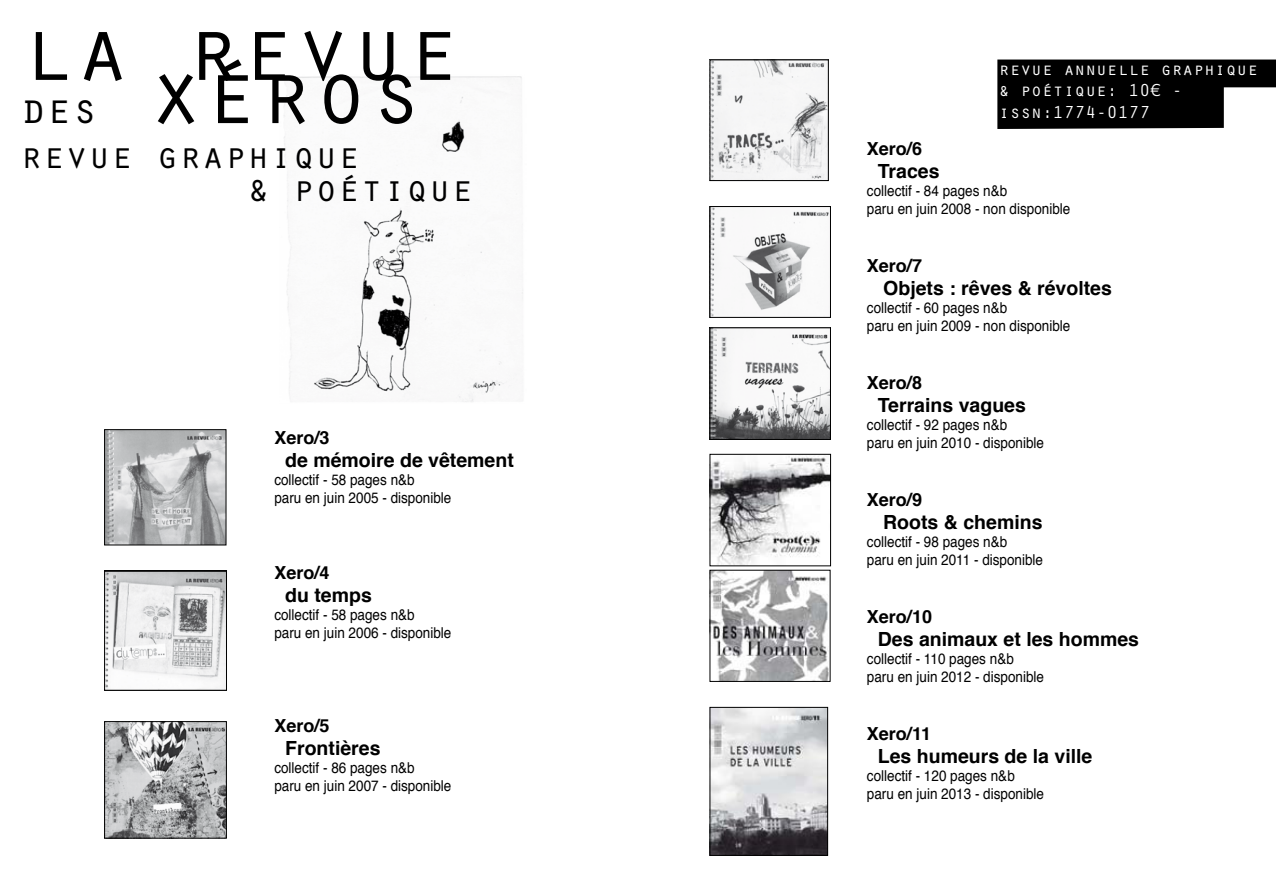
<style>
.page{position:relative;width:1276px;height:893px;background:#fff}
.page>*{position:absolute;margin:0;border:0;box-sizing:border-box;transform-origin:0 0}
.t1{font:91.8px "Orator Std";color:#000}
.t2{font:37.8px/32.4px "Orator Std";color:#000}
.t3{font:700 19.5px "Helvetica";color:#000}
.t4{font:700 18px "Helvetica";color:#000}
.t5{font:18px/21.6px "Orator Std";color:#fff}
.t6{font:15px/18px "Helvetica";color:#000;scale:.9 1}
.s1{font-size:43.2px}
</style>
<div class="page">
<img style="left:106px;top:431px;width:118px;height:112px">
<div style="left:104px;top:429px;width:122px;height:116px;border:1px solid #000"></div>
<svg style="left:106px;top:573px;width:119px;height:116px"></svg>
<div style="left:104px;top:571px;width:123px;height:120px;border:1px solid #000"></div>
<img style="left:106px;top:723px;width:119px;height:113px">
<div style="left:104px;top:721px;width:123px;height:117px;border:1px solid #000"></div>
<img style="left:283px;top:76px;width:240px;height:326px">
<svg style="left:997px;top:60px;width:279px;height:69px;background:#1e1e1e"></svg>
<svg style="left:711px;top:62px;width:115px;height:117px"></svg>
<svg style="left:711px;top:208px;width:118px;height:108px"></svg>
<div style="left:709px;top:206px;width:122px;height:112px;border:1px solid #000"></div>
<svg style="left:711px;top:329px;width:118px;height:109px"></svg>
<div style="left:709px;top:327px;width:122px;height:113px;border:1px solid #000"></div>
<svg style="left:711px;top:456px;width:118px;height:108px"></svg>
<div style="left:709px;top:454px;width:122px;height:112px;border:1px solid #000"></div>
<img style="left:711px;top:572px;width:117px;height:108px">
<div style="left:709px;top:570px;width:121px;height:112px;border:1px solid #000"></div>
<img style="left:711px;top:709px;width:115px;height:145px">
<div style="left:709px;top:707px;width:119px;height:149px;border:1px solid #000"></div>
<h1 class="t1" style="left:20px;top:-16px;width:442px">la revue</h1>
<h1 class="t1" style="left:20px;top:27px;width:405px"><span class="s1">des</span> xéros</h1>
<h2 class="t2" style="left:247px;top:138px;width:228px;text-indent:-227px">revue graphique<br>&amp; poétique</h2>
<p class="t4" style="left:274px;top:423px;width:57px">Xero/3</p>
<h3 class="t3" style="left:285px;top:445px;width:230px">de mémoire de vêtement</h3>
<p class="t6" style="left:274px;top:471px;width:198px">collectif - 58 pages n&amp;b<br>paru en juin 2005 - disponible</p>
<p class="t4" style="left:274px;top:558px;width:57px">Xero/4</p>
<h3 class="t3" style="left:285px;top:580px;width:88px">du temps</h3>
<p class="t6" style="left:274px;top:606px;width:198px">collectif - 58 pages n&amp;b<br>paru en juin 2006 - disponible</p>
<p class="t4" style="left:274px;top:711px;width:57px">Xero/5</p>
<h3 class="t3" style="left:285px;top:733px;width:97px">Frontières</h3>
<p class="t6" style="left:274px;top:759px;width:198px">collectif - 86 pages n&amp;b<br>paru en juin 2007 - disponible</p>
<p class="t5" style="left:999px;top:57px;width:261px">revue annuelle graphique &amp; poétique: 10€ - issn:1774-0177</p>
<p class="t4" style="left:867px;top:134px;width:57px">Xero/6</p>
<h3 class="t3" style="left:878px;top:156px;width:63px">Traces</h3>
<p class="t6" style="left:867px;top:182px;width:227px">collectif - 84 pages n&amp;b<br>paru en juin 2008 - non disponible</p>
<p class="t4" style="left:867px;top:251px;width:57px">Xero/7</p>
<h3 class="t3" style="left:883px;top:273px;width:230px">Objets : rêves &amp; révoltes</h3>
<p class="t6" style="left:867px;top:299px;width:227px">collectif - 60 pages n&amp;b<br>paru en juin 2009 - non disponible</p>
<p class="t4" style="left:867px;top:368px;width:57px">Xero/8</p>
<h3 class="t3" style="left:878px;top:390px;width:150px">Terrains vagues</h3>
<p class="t6" style="left:867px;top:416px;width:198px">collectif - 92 pages n&amp;b<br>paru en juin 2010 - disponible</p>
<p class="t4" style="left:867px;top:485px;width:57px">Xero/9</p>
<h3 class="t3" style="left:883px;top:507px;width:161px">Roots &amp; chemins</h3>
<p class="t6" style="left:867px;top:533px;width:197px">collectif - 98 pages n&amp;b<br>paru en juin 2011 - disponible</p>
<p class="t4" style="left:867px;top:602px;width:67px">Xero/10</p>
<h3 class="t3" style="left:878px;top:624px;width:263px">Des animaux et les hommes</h3>
<p class="t6" style="left:867px;top:650px;width:198px">collectif - 110 pages n&amp;b paru en juin 2012 - disponible</p>
<p class="t4" style="left:867px;top:719px;width:66px">Xero/11</p>
<h3 class="t3" style="left:878px;top:741px;width:216px">Les humeurs de la ville</h3>
<p class="t6" style="left:867px;top:767px;width:198px">collectif - 120 pages n&amp;b paru en juin 2013 - disponible</p>
</div>
